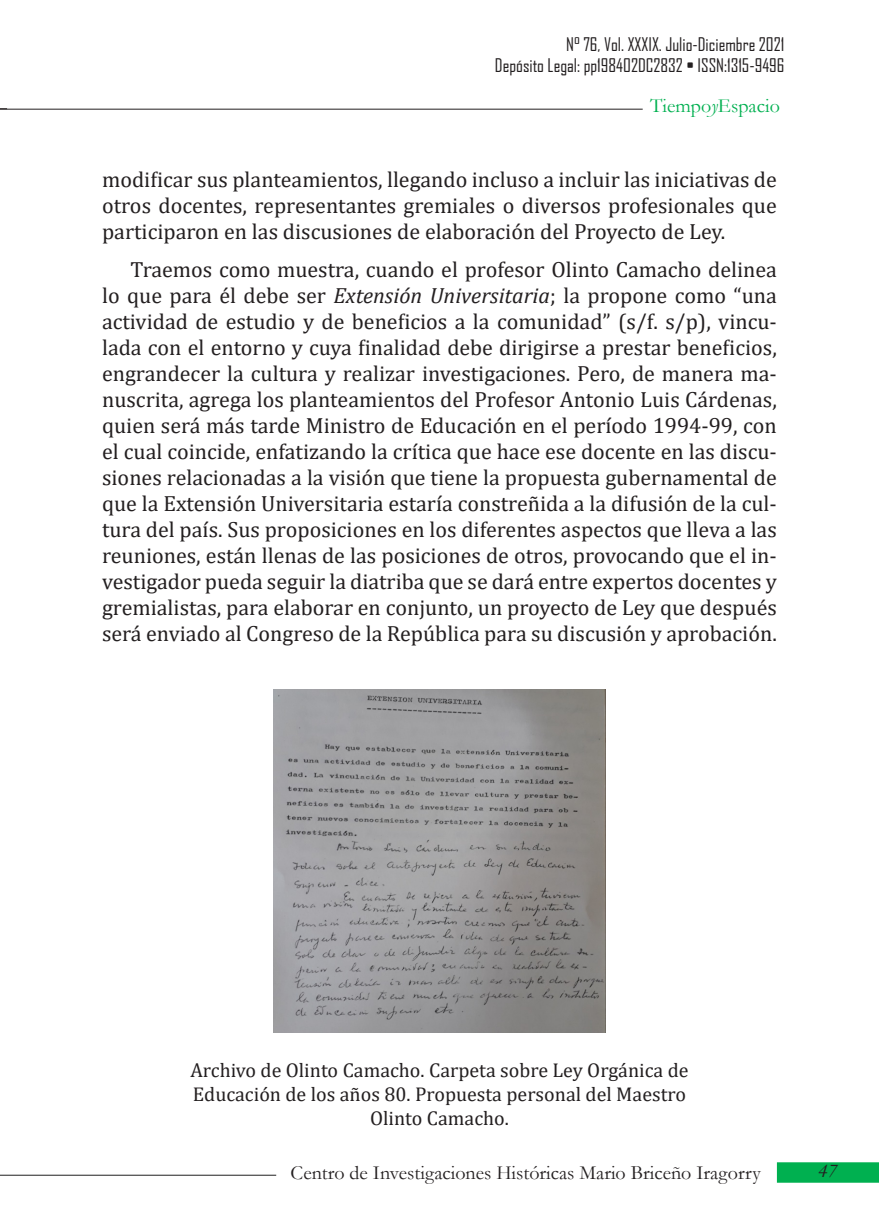
<style>
.page{position:relative;width:879px;height:1219px;background:#fff}
.page>*{position:absolute;margin:0;border:0;box-sizing:border-box;transform-origin:0 0}
.t1{font:22px/26px "Cambria";color:#231f20;text-align:justify}
.t2{font:20px/24px "Cambria";color:#231f20;text-align:center}
.t3{font:20px "Garamond";color:#231f20}
.t4{font:20px "Garamond";color:#00b050}
.t5{font:italic 20px "Garamond";color:#231f20}
.t6{font:18px/21.6px "Agency FB";color:#231f20;text-align:right}
.s1{font-style:italic}
</style>
<div class="page">
<hr style="left:0;top:1175px;width:276px;height:1px;background:#202020">
<hr style="left:0;top:109px;width:643px;height:1px;background:#231f20">
<div style="left:778px;top:1163px;width:100px;height:19px;background:#00b050"></div>
<div style="left:777px;top:1162px;width:102px;height:21px;border:2px solid #00b050"></div>
<img style="left:273px;top:690px;width:333px;height:343px">
<p class="t6" style="left:495px;top:33px;width:291px">N° 76, Vol. XXXIX. Julio-Diciembre 2021<br>Depósito Legal: pp198402DC2832 • ISSN:1315-9496</p>
<p class="t4" style="left:650px;top:93px;width:131px">Tiempo<span class="s1">y</span>Espacio</p>
<p class="t1" style="left:102px;top:167px;width:676px">modificar sus planteamientos, llegando incluso a incluir las iniciativas de otros docentes, representantes gremiales o diversos profesionales que participaron en las discusiones de elaboración del Proyecto de Ley.</p>
<p class="t1" style="left:102px;top:256px;width:676px;text-indent:28px">Traemos como muestra, cuando el profesor Olinto Camacho delinea lo que para él debe ser <span class="s1">Extensión Universitaria</span>; la propone como “una actividad de estudio y de beneficios a la comunidad” (s/f. s/p), vincu&shy;lada con el entorno y cuya finalidad debe dirigirse a prestar beneficios, engrandecer la cultura y realizar investigaciones. Pero, de manera ma&shy;nuscrita, agrega los planteamientos del Profesor Antonio Luis Cárdenas, quien será más tarde Ministro de Educación en el período 1994-99, con el cual coincide, enfatizando la crítica que hace ese docente en las discu&shy;siones relacionadas a la visión que tiene la propuesta gubernamental de que la Extensión Universitaria estaría constreñida a la difusión de la cul&shy;tura del país. Sus proposiciones en los diferentes aspectos que lleva a las reuniones, están llenas de las posiciones de otros, provocando que el in&shy;vestigador pueda seguir la diatriba que se dará entre expertos docentes y gremialistas, para elaborar en conjunto, un proyecto de Ley que después será enviado al Congreso de la República para su discusión y aprobación.</p>
<p class="t2" style="left:190px;top:1058px;width:500px">Archivo de Olinto Camacho. Carpeta sobre Ley Orgánica de<br>Educación de los años 80. Propuesta personal del Maestro<br>Olinto Camacho.</p>
<p class="t3" style="left:291px;top:1159px;width:472px">Centro de Investigaciones Históricas Mario Briceño Iragorry</p>
<p class="t5" style="left:818px;top:1157px;width:20px">47</p>
</div>
